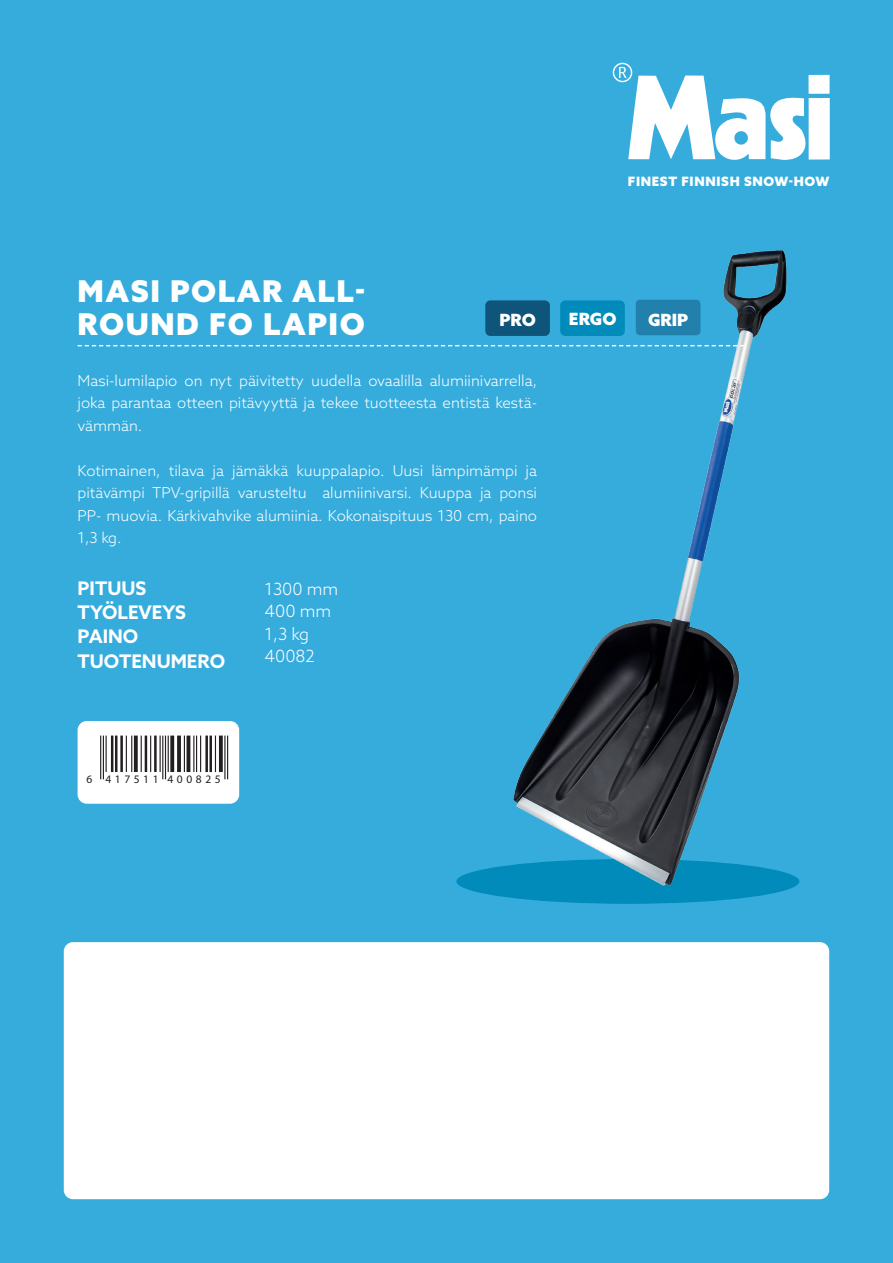
<style>
.page{position:relative;width:893px;height:1263px;background:#36acdd}
.page>*{position:absolute;margin:0;border:0;box-sizing:border-box;transform-origin:0 0}
.t1{font:900 30px/33px "Azo Sans";letter-spacing:.05em;color:#fff}
.t2{font:700 18.75px/24.3px "Azo Sans";color:#fff}
.t3{font:300 16.8px/22.5px "Azo Sans";color:#fff}
.t4{font:900 16.8px "Azo Sans";color:#fff}
.t5{font:300 15px/22.5px "Azo Sans";color:#fff;text-align:justify}
.t6{font:900 12.9px "Azo Sans";letter-spacing:.05em;color:#fff}
.t7{font:11.55px "Myriad Pro";letter-spacing:.31em;color:#231f20}
</style>
<div class="page">
<div style="left:456px;top:859px;width:343px;height:45px;background:#008bba;border-radius:50%"></div>
<div style="left:78px;top:721px;width:161px;height:83px;background:#fff;border-radius:9px"></div>
<div style="left:64px;top:942px;width:765px;height:257px;background:#fff;border-radius:9px"></div>
<svg style="left:613px;top:63px;width:217px;height:97px"></svg>
<img style="left:462px;top:250px;width:338px;height:644px">
<div style="left:485px;top:300px;width:65px;height:36px;background:#0f547b;border-radius:5px"></div>
<div style="left:560px;top:300px;width:65px;height:36px;background:#008bba;border-radius:5px"></div>
<div style="left:636px;top:300px;width:64px;height:35px;background:#2280ac;border-radius:4px"></div>
<svg style="left:78px;top:345px;width:666px;height:1px"></svg>
<hr style="left:100px;top:735px;width:1px;height:44px;background:#231f20">
<hr style="left:103px;top:735px;width:1px;height:44px;background:#231f20">
<hr style="left:106px;top:735px;width:1px;height:37px;background:#231f20">
<hr style="left:111px;top:735px;width:2px;height:37px;background:#231f20">
<hr style="left:115px;top:735px;width:2px;height:37px;background:#231f20">
<hr style="left:120px;top:735px;width:3px;height:37px;background:#231f20">
<hr style="left:126px;top:735px;width:1px;height:37px;background:#231f20">
<hr style="left:131px;top:735px;width:1px;height:37px;background:#231f20">
<svg style="left:134px;top:735px;width:4px;height:37px"></svg>
<hr style="left:141px;top:735px;width:1px;height:37px;background:#231f20">
<hr style="left:145px;top:735px;width:2px;height:37px;background:#231f20">
<hr style="left:150px;top:735px;width:1px;height:37px;background:#231f20">
<hr style="left:154px;top:735px;width:3px;height:37px;background:#231f20">
<hr style="left:160px;top:735px;width:1px;height:37px;background:#231f20">
<hr style="left:162px;top:735px;width:1px;height:44px;background:#231f20">
<hr style="left:165px;top:735px;width:1px;height:44px;background:#231f20">
<hr style="left:168px;top:735px;width:1px;height:37px;background:#231f20">
<svg style="left:170px;top:735px;width:4px;height:37px"></svg>
<hr style="left:177px;top:735px;width:4px;height:37px;background:#2f2b2c">
<hr style="left:184px;top:735px;width:1px;height:37px;background:#231f20">
<hr style="left:187px;top:735px;width:3px;height:37px;background:#231f20">
<hr style="left:193px;top:735px;width:1px;height:37px;background:#231f20">
<hr style="left:196px;top:735px;width:1px;height:37px;background:#231f20">
<hr style="left:200px;top:735px;width:1px;height:37px;background:#231f20">
<hr style="left:205px;top:735px;width:3px;height:37px;background:#231f20">
<hr style="left:209px;top:735px;width:3px;height:37px;background:#231f20">
<hr style="left:215px;top:735px;width:1px;height:37px;background:#231f20">
<svg style="left:219px;top:735px;width:4px;height:37px"></svg>
<hr style="left:224px;top:735px;width:1px;height:44px;background:#231f20">
<hr style="left:227px;top:735px;width:1px;height:44px;background:#231f20">
<h1 class="t1" style="left:78px;top:274px;width:289px">MASI POLAR ALL-<br>ROUND FO LAPIO</h1>
<p class="t6" style="left:628px;top:173px;width:203px">FINEST FINNISH SNOW-HOW</p>
<p class="t4" style="left:499px;top:308px;width:38px">PRO</p>
<p class="t4" style="left:569px;top:308px;width:49px">ERGO</p>
<p class="t4" style="left:648px;top:308px;width:42px">GRIP</p>
<p class="t5" style="left:78px;top:369px;width:461px">Masi-lumilapio on nyt päivitetty uudella ovaalilla alumiinivarrella, joka parantaa otteen pitävyyttä ja tekee tuotteesta entistä kestä&shy;vämmän.</p>
<p class="t5" style="left:78px;top:459px;width:461px">Kotimainen, tilava ja jämäkkä kuuppalapio. Uusi lämpimämpi ja pitävämpi TPV-gripillä varusteltu alumiinivarsi. Kuuppa ja ponsi PP- muovia. Kärkivahvike alumiinia. Kokonaispituus 130 cm, paino 1,3 kg.</p>
<p class="t2" style="left:78px;top:575px;width:149px">PITUUS<br>TYÖLEVEYS<br>PAINO<br>TUOTENUMERO</p>
<p class="t3" style="left:265px;top:577px;width:75px">1300 mm<br>400 mm<br>1,3 kg<br>40082</p>
<p class="t7" style="left:87px;top:772px;width:136px">6 417511 400825</p>
</div>
